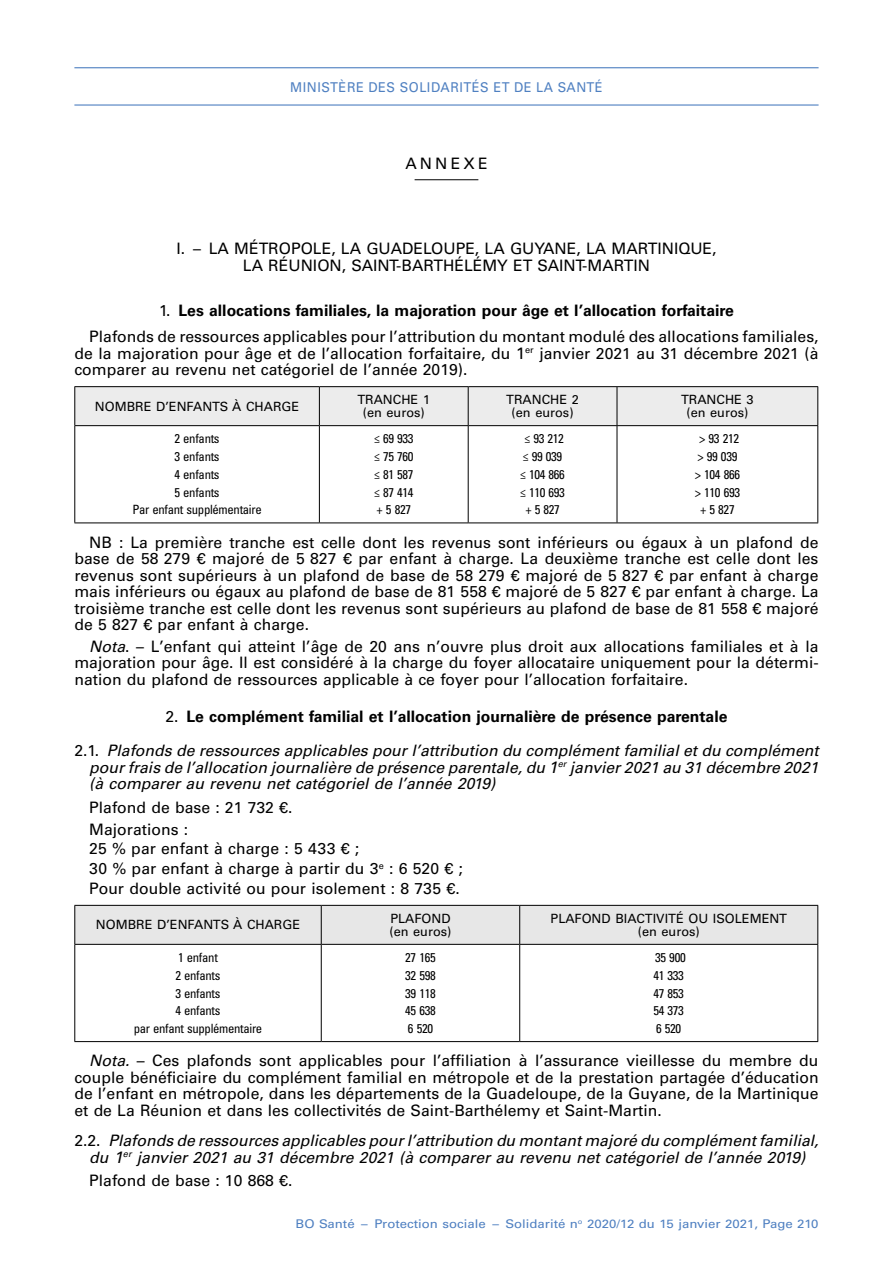
<style>
.page{position:relative;width:893px;height:1263px;background:#fff}
.page>*{position:absolute;margin:0;border:0;box-sizing:border-box;transform-origin:0 0}
._02_tc{font:15.75px/16.5px "Univers LT Std";color:#000;text-align:justify}
.t1{font:italic 15.75px/16.5px "Univers LT Std";color:#000;text-align:justify}
.t2{font:700 15.75px "Univers LT Std";color:#000}
._02_tc_enumeration{font:15.75px "Univers LT Std";letter-spacing:.005em;color:#000}
._04_annexe{font:15.75px "Univers LT Std";letter-spacing:.2em;color:#000}
.t3{font:13.5px "Univers LT Std";letter-spacing:.04em;color:#4f80c1;scale:.95 1}
._05_tab_tc_centre{font:condensed 12.75px "Univers LT Std";letter-spacing:-.025em;color:#000}
._05_tab_tetiere{font:12.75px/12.8px "Univers LT Std";color:#000;text-align:center}
.t4{font:12px "Univers LT Std";color:#4f80c1;scale:1.1 1}
.s1{font-weight:400}
.s2{font-size:16.5px}
.s3{font-style:italic}
.s4{font-style:normal}
</style>
<div class="page">
<hr style="left:74px;top:67px;width:745px;height:1px;background:#4f80c1">
<hr style="left:74px;top:104px;width:745px;height:2px;background:#4f80c1">
<hr style="left:415px;top:179px;width:63px;height:1px;background:#000">
<div style="left:75px;top:387px;width:742px;height:38px;background:#ececec"></div>
<hr style="left:74px;top:386px;width:245px;height:1px;background:#000">
<hr style="left:74px;top:387px;width:1px;height:38px;background:#000">
<hr style="left:319px;top:386px;width:149px;height:1px;background:#000">
<hr style="left:319px;top:387px;width:1px;height:38px;background:#000">
<hr style="left:468px;top:386px;width:149px;height:1px;background:#000">
<hr style="left:468px;top:387px;width:1px;height:38px;background:#000">
<hr style="left:617px;top:386px;width:201px;height:1px;background:#000">
<hr style="left:617px;top:387px;width:1px;height:38px;background:#000">
<hr style="left:817px;top:387px;width:1px;height:38px;background:#000">
<hr style="left:74px;top:425px;width:245px;height:1px;background:#000">
<hr style="left:74px;top:426px;width:1px;height:96px;background:#000">
<hr style="left:319px;top:425px;width:149px;height:1px;background:#000">
<hr style="left:319px;top:426px;width:1px;height:96px;background:#000">
<hr style="left:468px;top:425px;width:149px;height:1px;background:#000">
<hr style="left:468px;top:426px;width:1px;height:96px;background:#000">
<hr style="left:617px;top:425px;width:201px;height:1px;background:#000">
<hr style="left:617px;top:426px;width:1px;height:96px;background:#000">
<hr style="left:817px;top:426px;width:1px;height:96px;background:#000">
<hr style="left:74px;top:522px;width:245px;height:1px;background:#000">
<hr style="left:319px;top:522px;width:149px;height:1px;background:#000">
<hr style="left:468px;top:522px;width:149px;height:1px;background:#000">
<hr style="left:617px;top:522px;width:201px;height:1px;background:#000">
<div style="left:75px;top:906px;width:742px;height:38px;background:#e7e7e7"></div>
<hr style="left:74px;top:905px;width:247px;height:1px;background:#000">
<hr style="left:74px;top:906px;width:1px;height:38px;background:#000">
<hr style="left:321px;top:905px;width:199px;height:1px;background:#000">
<hr style="left:321px;top:906px;width:1px;height:38px;background:#000">
<hr style="left:520px;top:905px;width:298px;height:1px;background:#000">
<hr style="left:519px;top:906px;width:1px;height:38px;background:#000">
<hr style="left:817px;top:906px;width:1px;height:38px;background:#000">
<hr style="left:74px;top:944px;width:247px;height:1px;background:#000">
<hr style="left:74px;top:945px;width:1px;height:96px;background:#000">
<hr style="left:321px;top:944px;width:199px;height:1px;background:#000">
<hr style="left:321px;top:945px;width:1px;height:96px;background:#000">
<hr style="left:520px;top:944px;width:298px;height:1px;background:#000">
<hr style="left:519px;top:945px;width:1px;height:96px;background:#000">
<hr style="left:817px;top:945px;width:1px;height:96px;background:#000">
<hr style="left:74px;top:1041px;width:247px;height:1px;background:#000">
<hr style="left:321px;top:1041px;width:199px;height:1px;background:#000">
<hr style="left:520px;top:1041px;width:298px;height:1px;background:#000">
<p class="t3" style="left:290px;top:79px;width:330px">MINISTÈRE DES SOLIDARITÉS ET DE LA SANTÉ</p>
<p class="_04_annexe" style="left:405px;top:154px;width:84px">ANNEXE</p>
<p class="_02_tc" style="left:176px;top:241px;width:542px;text-align:center">I. – LA M ÉTROPOLE, LA GUADELOUPE, LA GUYANE, LA MARTINIQUE,<br>LA RÉUNION, SAINT-BARTHÉLÉMY ET SAINT-MARTIN</p>
<p class="t2" style="left:159px;top:301px;width:576px"><span class="s1">1.</span> Les allocations familiales, la majoration pour âge et l’allocation forfaitaire</p>
<p class="_02_tc" style="left:74px;top:328px;width:746px;text-indent:15px">Plafonds de ressources applicables pour l’attribution du montant modulé des allocations familiales, de la majoration pour âge et de l’allocation forfaitaire, du <span class="s2">1</span><sup>er</sup> janvier 2021 au 31 décembre 2021 (à comparer au revenu net catégoriel de l’année 2019).</p>
<p class="_05_tab_tetiere" style="left:95px;top:400px;width:206px">NOM BRE D’ENFANTS À CHARGE</p>
<p class="_05_tab_tetiere" style="left:357px;top:394px;width:74px">TRANCHE 1 (en euros)</p>
<p class="_05_tab_tetiere" style="left:506px;top:394px;width:74px">TRANCHE 2 (en euros)</p>
<p class="_05_tab_tetiere" style="left:681px;top:394px;width:74px">TRANCHE 3 (en euros)</p>
<p class="_05_tab_tc_centre" style="left:175px;top:431px;width:47px">2 enfants</p>
<p class="_05_tab_tc_centre" style="left:175px;top:448px;width:47px">3 enfants</p>
<p class="_05_tab_tc_centre" style="left:175px;top:466px;width:47px">4 enfants</p>
<p class="_05_tab_tc_centre" style="left:175px;top:484px;width:47px">5 enfants</p>
<p class="_05_tab_tc_centre" style="left:132px;top:502px;width:131px">Par enfant supplémentaire</p>
<p class="_05_tab_tc_centre" style="left:699px;top:431px;width:41px">&gt; 93 212</p>
<p class="_05_tab_tc_centre" style="left:697px;top:448px;width:41px">&gt; 99 039</p>
<p class="_05_tab_tc_centre" style="left:695px;top:466px;width:47px">&gt; 104 866</p>
<p class="_05_tab_tc_centre" style="left:695px;top:484px;width:47px">&gt; 110 693</p>
<p class="_05_tab_tc_centre" style="left:700px;top:502px;width:36px">+ 5 827</p>
<p class="_02_tc" style="left:74px;top:534px;width:746px;text-indent:15px">NB : La première tranche est celle dont les revenus sont inférieurs ou égaux à un plafond de base de 58 279 € majoré de 5 827 € par enfant à charge. La deuxième tranche est celle dont les revenus sont supérieurs à un plafond de base de 58 279 € majoré de 5 827 € par enfant à charge mais inférieurs ou égaux au plafond de base de 81 558 € majoré de 5 827 € par enfant à charge. La troisième tranche est celle dont les revenus sont supérieurs au plafond de base de 81 558 € majoré de 5 827 € par enfant à charge.</p>
<p class="_02_tc" style="left:74px;top:638px;width:746px;text-indent:15px"><span class="s3">Nota</span>. – L’enfant qui atteint l’âge de 20 ans n’ouvre plus droit aux allocations familiales et à la majoration pour âge. Il est considéré à la charge du foyer allocataire uniquement pour la détermi&shy;nation du plafond de ressources applicable à ce foyer pour l’allocation forfaitaire.</p>
<p class="t2" style="left:166px;top:707px;width:563px"><span class="s1">2.</span> Le complément familial et l’allocation journalière de présence parentale</p>
<p class="t1" style="left:89px;top:742px;width:731px;text-indent:-15px"><span class="s4">2.1.</span> Plafonds de ressources applicables pour l’attribution du complément familial et du complément pour frais de l’allocation journalière de présence parentale, du <span class="s2">1</span><sup>er</sup> janvier 2021 au 31 décembre 2021 (à comparer au revenu net catégoriel de l’année 2019)</p>
<p class="_02_tc" style="left:89px;top:799px;width:205px">Plafond de base : 21 732 €.</p>
<p class="_02_tc" style="left:89px;top:821px;width:100px">Majorations :</p>
<p class="_02_tc_enumeration" style="left:89px;top:839px;width:271px">25 % par enfant à charge : 5 433 € ;</p>
<p class="_02_tc_enumeration" style="left:89px;top:859px;width:375px">30 % par enfant à charge à partir du 3<sup>e</sup> : 6 520 € ;</p>
<p class="_02_tc_enumeration" style="left:89px;top:879px;width:372px">Pour double activité ou pour isolement : 8 735 €.</p>
<p class="_05_tab_tetiere" style="left:96px;top:919px;width:206px">NOM BRE D’ENFANTS À CHARGE</p>
<p class="_05_tab_tetiere" style="left:389px;top:912px;width:63px;text-align:left">PLAFOND (en euros)</p>
<p class="_05_tab_tetiere" style="left:551px;top:912px;width:238px">PLAFOND BIACTIVITÉ OU ISOLEM ENT (en euros)</p>
<p class="_05_tab_tc_centre" style="left:178px;top:949px;width:41px">1 enfant</p>
<p class="_05_tab_tc_centre" style="left:175px;top:967px;width:47px">2 enfants</p>
<p class="_05_tab_tc_centre" style="left:175px;top:985px;width:47px">3 enfants</p>
<p class="_05_tab_tc_centre" style="left:175px;top:1003px;width:47px">4 enfants</p>
<p class="_05_tab_tc_centre" style="left:134px;top:1020px;width:130px">par enfant supplémentaire</p>
<p class="_05_tab_tc_centre" style="left:374px;top:431px;width:41px">≤ 69 933</p>
<p class="_05_tab_tc_centre" style="left:374px;top:448px;width:41px">≤ 75 760</p>
<p class="_05_tab_tc_centre" style="left:374px;top:466px;width:41px">≤ 81 587</p>
<p class="_05_tab_tc_centre" style="left:374px;top:484px;width:41px">≤ 87 414</p>
<p class="_05_tab_tc_centre" style="left:377px;top:502px;width:36px">+ 5 827</p>
<p class="_05_tab_tc_centre" style="left:525px;top:431px;width:41px">≤ 93 212</p>
<p class="_05_tab_tc_centre" style="left:523px;top:448px;width:41px">≤ 99 039</p>
<p class="_05_tab_tc_centre" style="left:520px;top:466px;width:46px">≤ 104 866</p>
<p class="_05_tab_tc_centre" style="left:520px;top:484px;width:46px">≤ 110 693</p>
<p class="_05_tab_tc_centre" style="left:525px;top:502px;width:36px">+ 5 827</p>
<p class="_05_tab_tc_centre" style="left:655px;top:949px;width:32px">35 900</p>
<p class="_05_tab_tc_centre" style="left:654px;top:967px;width:32px">41 333</p>
<p class="_05_tab_tc_centre" style="left:654px;top:985px;width:32px">47 853</p>
<p class="_05_tab_tc_centre" style="left:654px;top:1003px;width:32px">54 373</p>
<p class="_05_tab_tc_centre" style="left:656px;top:1020px;width:27px">6 520</p>
<p class="_02_tc" style="left:74px;top:1052px;width:746px;text-indent:15px"><span class="s3">Nota.</span> – Ces plafonds sont applicables pour l’affiliation à l’assurance vieillesse du membre du couple bénéficiaire du complément familial en métropole et de la prestation partagée d’éducation de l’enfant en métropole, dans les départements de la Guadeloupe, de la Guyane, de la Martinique et de La Réunion et dans les collectivités de Saint-Barthélemy et Saint-Martin.</p>
<p class="t1" style="left:74px;top:1132px;width:746px;text-align:center"><span class="s4">2.2.</span> Plafonds de ressources applicables pour l’attribution du montant majoré du complément familial, du <span class="s2">1</span><sup>er</sup> janvier 2021 au 31 décembre 2021 (à comparer au revenu net catégoriel de l’année 2019)</p>
<p class="_02_tc" style="left:89px;top:1173px;width:205px">Plafond de base : 10 868 €.</p>
<p class="_05_tab_tc_centre" style="left:405px;top:949px;width:32px">27 165</p>
<p class="_05_tab_tc_centre" style="left:405px;top:967px;width:32px">32 598</p>
<p class="_05_tab_tc_centre" style="left:405px;top:985px;width:32px">39 118</p>
<p class="_05_tab_tc_centre" style="left:405px;top:1003px;width:32px">45 638</p>
<p class="_05_tab_tc_centre" style="left:408px;top:1020px;width:27px">6 520</p>
<p class="t4" style="left:296px;top:1216px;width:477px">BO Santé – Protection sociale – Solidarité n<sup>o</sup> 2020/12 du 15 janvier 2021, Page 210</p>
</div>
